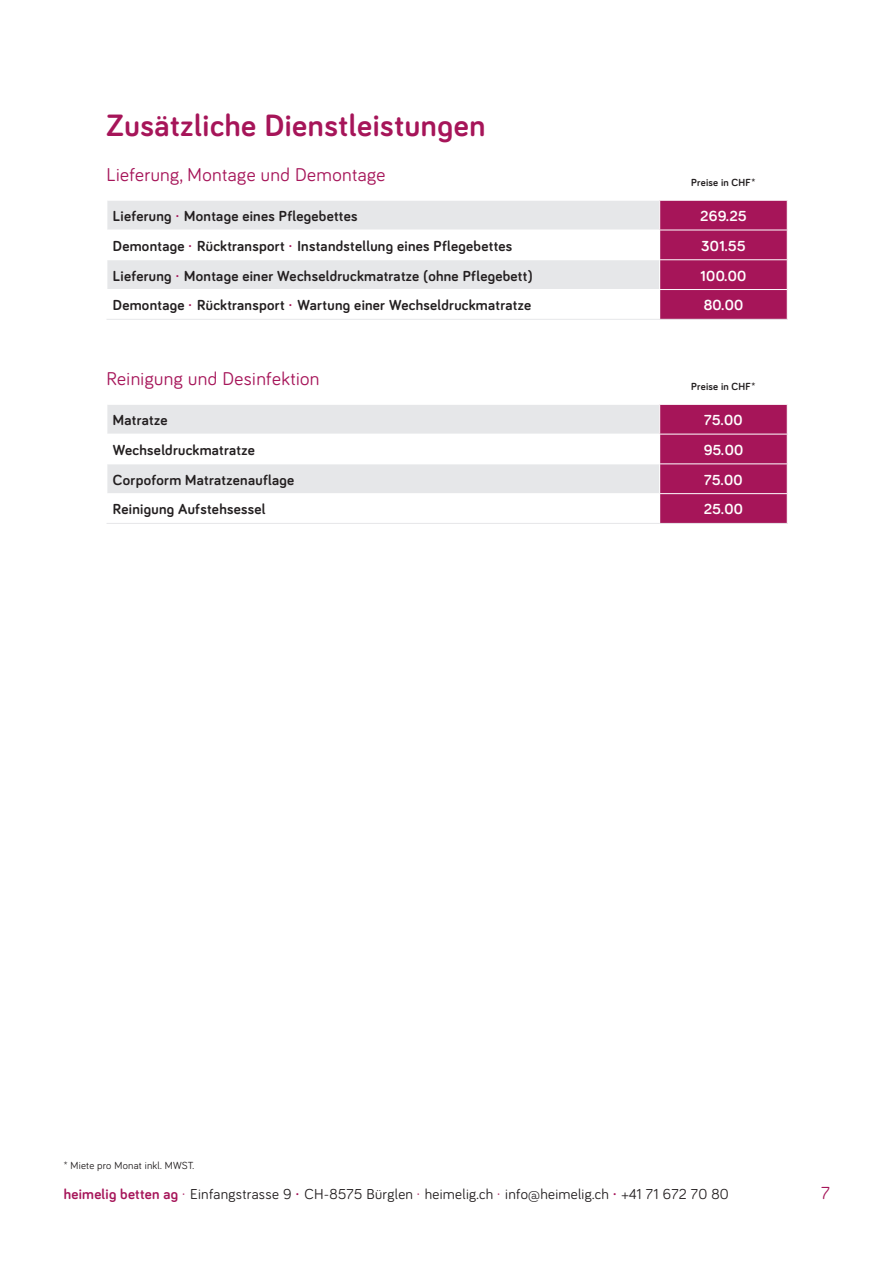
<style>
.page{position:relative;width:893px;height:1263px;background:#fff}
.page>*{position:absolute;margin:0;border:0;box-sizing:border-box;transform-origin:0 0}
.t1{font:700 31.8px "Bariol";letter-spacing:.02em;color:#a61559}
.t2{font:19.05px "Bariol";letter-spacing:.02em;color:#a61559}
.t3{font:18px "Bariol";color:#a61559}
.t4{font:700 15px "Bariol";letter-spacing:.02em;color:#231f20}
.t5{font:700 15px "Bariol";letter-spacing:.02em;color:#fff}
.t6{font:14.85px "Bariol";letter-spacing:.02em;color:#231f20}
.t7{font:10.65px "Bariol";letter-spacing:.02em;color:#231f20}
.t8{font:700 10.65px "Bariol";letter-spacing:.02em;color:#231f20}
.s1{color:#a61559}
.s2{font-weight:700;color:#a61559}
</style>
<div class="page">
<div style="left:107px;top:200px;width:553px;height:30px;background:#e6e7e9"></div>
<div style="left:107px;top:260px;width:553px;height:30px;background:#e6e7e9"></div>
<hr style="left:107px;top:200px;width:552px;height:1px;background:#fff">
<hr style="left:107px;top:289px;width:552px;height:1px;background:#fff">
<svg style="left:659px;top:200px;width:129px;height:119px;background:#aa2162"></svg>
<hr style="left:107px;top:319px;width:553px;height:1px;background:#e6e7e9">
<hr style="left:660px;top:319px;width:128px;height:1px;background:#e6e7e9">
<div style="left:107px;top:404px;width:553px;height:30px;background:#e6e7e9"></div>
<div style="left:107px;top:464px;width:553px;height:30px;background:#e6e7e9"></div>
<hr style="left:107px;top:404px;width:552px;height:1px;background:#fff">
<hr style="left:107px;top:493px;width:552px;height:1px;background:#fff">
<svg style="left:659px;top:404px;width:129px;height:119px;background:#aa2162"></svg>
<hr style="left:107px;top:523px;width:553px;height:1px;background:#e6e7e9">
<hr style="left:660px;top:523px;width:128px;height:1px;background:#e6e7e9">
<p class="t1" style="left:107px;top:104px;width:380px">Zusätzliche Dienstleistungen</p>
<p class="t2" style="left:107px;top:162px;width:280px">Lieferung, Montage und Demontage</p>
<p class="t4" style="left:113px;top:206px;width:246px">Lieferung <span class="s1">·</span> Montage eines Pflegebettes</p>
<p class="t5" style="left:700px;top:206px;width:48px">269.25</p>
<p class="t4" style="left:113px;top:235px;width:401px">Demontage <span class="s1">·</span> Rücktransport <span class="s1">·</span> Instandstellung eines Pflegebettes</p>
<p class="t5" style="left:701px;top:235px;width:46px">301.55</p>
<p class="t4" style="left:113px;top:265px;width:421px">Lieferung <span class="s1">·</span> Montage einer Wechseldruckmatratze (ohne Pflegebett)</p>
<p class="t5" style="left:701px;top:265px;width:47px">100.00</p>
<p class="t4" style="left:113px;top:295px;width:420px">Demontage <span class="s1">·</span> Rücktransport <span class="s1">·</span> Wartung einer Wechseldruckmatratze</p>
<p class="t5" style="left:704px;top:295px;width:41px">80.00</p>
<p class="t8" style="left:691px;top:175px;width:66px">Preise in CHF*</p>
<p class="t2" style="left:107px;top:366px;width:214px">Reinigung und Desinfektion</p>
<p class="t4" style="left:113px;top:410px;width:56px">Matratze</p>
<p class="t5" style="left:704px;top:410px;width:40px">75.00</p>
<p class="t4" style="left:113px;top:440px;width:144px">Wechseldruckmatratze</p>
<p class="t5" style="left:704px;top:440px;width:41px">95.00</p>
<p class="t4" style="left:113px;top:469px;width:183px">Corpoform Matratzenauflage</p>
<p class="t5" style="left:704px;top:469px;width:40px">75.00</p>
<p class="t4" style="left:113px;top:499px;width:154px">Reinigung Aufstehsessel</p>
<p class="t5" style="left:704px;top:499px;width:41px">25.00</p>
<p class="t8" style="left:691px;top:379px;width:66px">Preise in CHF*</p>
<p class="t7" style="left:64px;top:1158px;width:132px">* Miete pro Monat inkl. MWST.</p>
<p class="t6" style="left:64px;top:1184px;width:667px"><span class="s2">heimelig betten ag</span> <span class="s1">·</span> Einfangstrasse 9 <span class="s2">·</span> CH-8575 Bürglen <span class="s1">·</span> heimelig.ch <span class="s1">·</span> info@heimelig.ch <span class="s2">·</span> +41 71 672 70 80</p>
<p class="t3" style="left:821px;top:1181px;width:10px">7</p>
</div>
